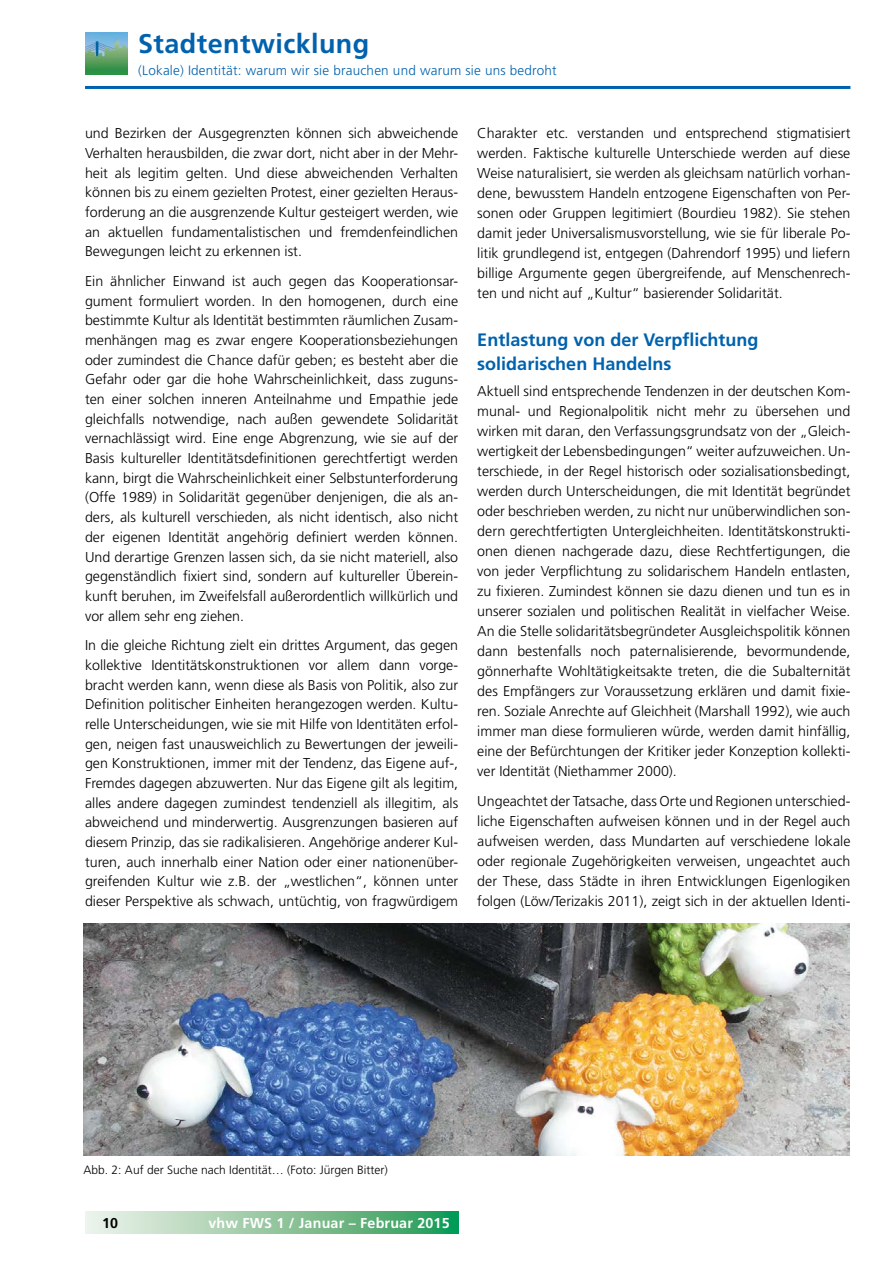
<style>
.page{position:relative;width:893px;height:1263px;background:#fff}
.page>*{position:absolute;margin:0;border:0;box-sizing:border-box;transform-origin:0 0}
.t1{font:700 27px "Frutiger LT";letter-spacing:.015em;color:#0062ae}
.t2{font:700 18px/24.5px "Frutiger LT";color:#0062ae}
.t3{font:300 14.25px/19.6px "Frutiger LT";color:#000;text-align:justify}
.t4{font:700 14.25px "Frutiger LT";letter-spacing:.015em;color:#fff}
.t5{font:700 14.25px "Frutiger LT";color:#000}
.t6{font:300 13.5px "Frutiger LT";letter-spacing:.015em;color:#0062ae}
.t7{font:300 12px "Frutiger CE";color:#000}
</style>
<div class="page">
<hr style="left:85px;top:86px;width:765px;height:3px;background:#0062ae">
<svg style="left:85px;top:1212px;width:373px;height:21px;background:#8dc69f"></svg>
<img style="left:85px;top:32px;width:42px;height:43px">
<img style="left:84px;top:924px;width:765px;height:231px">
<h1 class="t1" style="left:138px;top:28px;width:233px">Stadtentwicklung</h1>
<p class="t6" style="left:138px;top:62px;width:420px">(Lokale) Identität: warum wir sie brauchen und warum sie uns bedroht</p>
<p class="t3" style="left:85px;top:124px;width:375px">und Bezirken der Ausgegrenzten können sich abweichende Verhalten herausbilden, die zwar dort, nicht aber in der Mehr&shy;heit als legitim gelten. Und diese abweichenden Verhalten können bis zu einem gezielten Protest, einer gezielten Heraus&shy;forderung an die ausgrenzende Kultur gesteigert werden, wie an aktuellen fundamentalistischen und fremdenfeindlichen Bewegungen leicht zu erkennen ist.</p>
<p class="t3" style="left:85px;top:271px;width:375px">Ein ähnlicher Einwand ist auch gegen das Kooperationsar&shy;gument formuliert worden. In den homogenen, durch eine bestimmte Kultur als Identität bestimmten räumlichen Zusam&shy;menhängen mag es zwar engere Kooperationsbeziehungen oder zumindest die Chance dafür geben; es besteht aber die Gefahr oder gar die hohe Wahrscheinlichkeit, dass zuguns&shy;ten einer solchen inneren Anteilnahme und Empathie jede gleichfalls notwendige, nach außen gewendete Solidarität vernachlässigt wird. Eine enge Abgrenzung, wie sie auf der Basis kultureller Identitätsdefinitionen gerechtfertigt werden kann, birgt die Wahrscheinlichkeit einer Selbstunterforderung (Offe 1989) in Solidarität gegenüber denjenigen, die als an&shy;ders, als kulturell verschieden, als nicht identisch, also nicht der eigenen Identität angehörig definiert werden können.<br>Und derartige Grenzen lassen sich, da sie nicht materiell, also gegenständlich fixiert sind, sondern auf kultureller Überein&shy;kunft beruhen, im Zweifelsfall außerordentlich willkürlich und vor allem sehr eng ziehen.</p>
<p class="t3" style="left:85px;top:636px;width:375px">In die gleiche Richtung zielt ein drittes Argument, das gegen kollektive Identitätskonstruktionen vor allem dann vorge&shy;bracht werden kann, wenn diese als Basis von Politik, also zur Definition politischer Einheiten herangezogen werden. Kultu&shy;relle Unterscheidungen, wie sie mit Hilfe von Identitäten erfol&shy;gen, neigen fast unausweichlich zu Bewertungen der jeweili&shy;gen Konstruktionen, immer mit der Tendenz, das Eigene auf-, Fremdes dagegen abzuwerten. Nur das Eigene gilt als legitim, alles andere dagegen zumindest tendenziell als illegitim, als abweichend und minderwertig. Ausgrenzungen basieren auf diesem Prinzip, das sie radikalisieren. Angehörige anderer Kul&shy;turen, auch innerhalb einer Nation oder einer nationenüber&shy;greifenden Kultur wie z.B. der „westlichen“, können unter dieser Perspektive als schwach, untüchtig, von fragwürdigem</p>
<p class="t3" style="left:477px;top:124px;width:375px">Charakter etc. verstanden und entsprechend stigmatisiert werden. Faktische kulturelle Unterschiede werden auf diese Weise naturalisiert, sie werden als gleichsam natürlich vorhan&shy;dene, bewusstem Handeln entzogene Eigenschaften von Per&shy;sonen oder Gruppen legitimiert (Bourdieu 1982). Sie stehen damit jeder Universalismusvorstellung, wie sie für liberale Po&shy;litik grundlegend ist, entgegen (Dahrendorf 1995) und liefern billige Argumente gegen übergreifende, auf Menschenrech&shy;ten und nicht auf „Kultur“ basierender Solidarität.</p>
<p class="t2" style="left:477px;top:327px;width:283px">Entlastung von der Verpflichtung solidarischen Handelns</p>
<p class="t3" style="left:477px;top:382px;width:375px">Aktuell sind entsprechende Tendenzen in der deutschen Kom&shy;munal- und Regionalpolitik nicht mehr zu übersehen und wirken mit daran, den Verfassungsgrundsatz von der „Gleich&shy;wertigkeit der Lebensbedingungen“ weiter aufzuweichen. Un&shy;terschiede, in der Regel historisch oder sozialisationsbedingt, werden durch Unterscheidungen, die mit Identität begründet oder beschrieben werden, zu nicht nur unüberwindlichen son&shy;dern gerechtfertigten Untergleichheiten. Identitätskonstrukti&shy;onen dienen nachgerade dazu, diese Rechtfertigungen, die von jeder Verpflichtung zu solidarischem Handeln entlasten, zu fixieren. Zumindest können sie dazu dienen und tun es in unserer sozialen und politischen Realität in vielfacher Weise.<br>An die Stelle solidaritätsbegründeter Ausgleichspolitik können dann bestenfalls noch paternalisierende, bevormundende, gönnerhafte Wohltätigkeitsakte treten, die die Subalternität des Empfängers zur Voraussetzung erklären und damit fixie&shy;ren. Soziale Anrechte auf Gleichheit (Marshall 1992), wie auch immer man diese formulieren würde, werden damit hinfällig, eine der Befürchtungen der Kritiker jeder Konzeption kollekti&shy;ver Identität (Niethammer 2000).</p>
<p class="t3" style="left:477px;top:791px;width:375px">Ungeachtet der Tatsache, dass Orte und Regionen unterschied&shy;liche Eigenschaften aufweisen können und in der Regel auch aufweisen werden, dass Mundarten auf verschiedene lokale oder regionale Zugehörigkeiten verweisen, ungeachtet auch der These, dass Städte in ihren Entwicklungen Eigenlogiken folgen (Löw/Terizakis 2011), zeigt sich in der aktuellen Identi-</p>
<p class="t7" style="left:84px;top:1162px;width:306px">Abb. 2: Auf der Suche nach Identität… (Foto: Jürgen Bitter)</p>
<p class="t5" style="left:102px;top:1214px;width:18px">10</p>
<p class="t4" style="left:208px;top:1214px;width:243px">vhw FWS 1 / Januar – Februar 2015</p>
</div>
